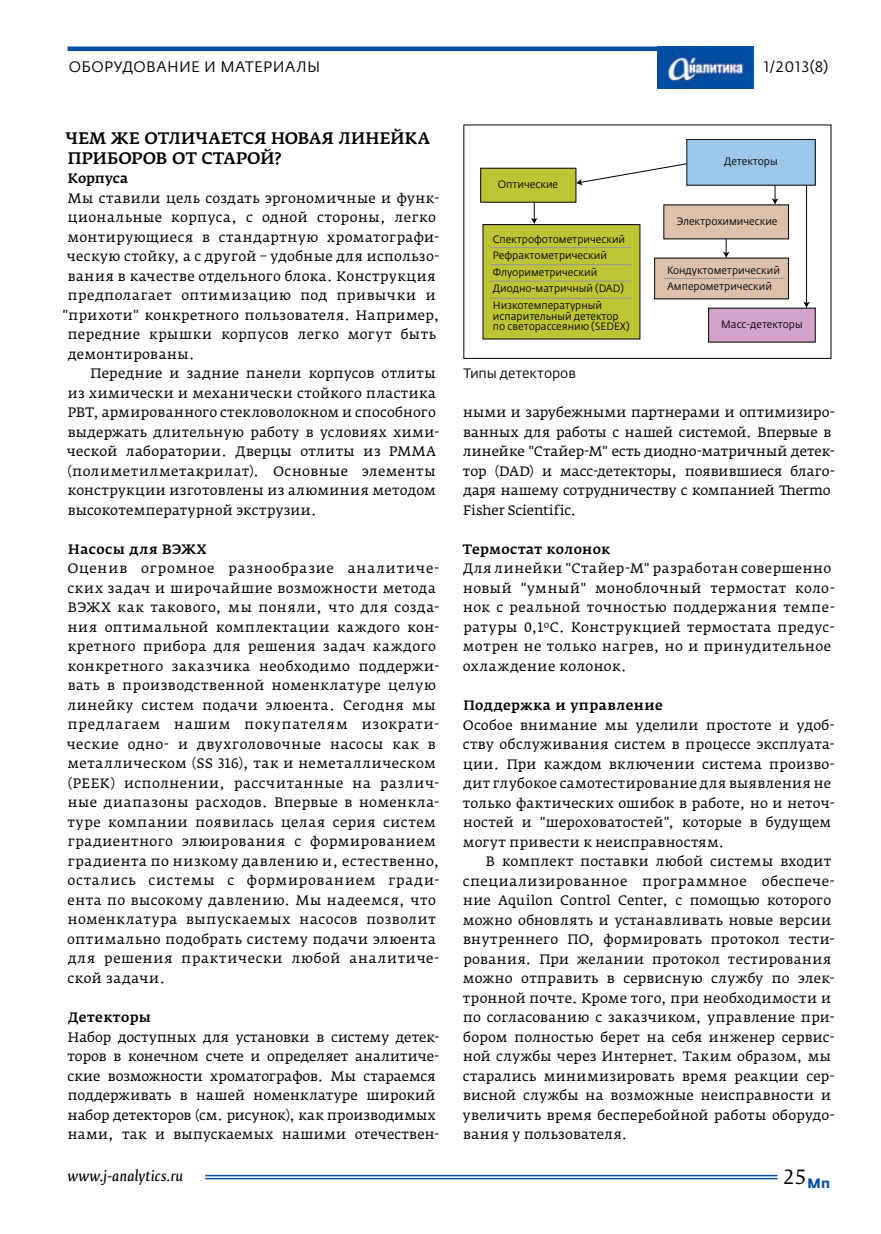
<style>
.page{position:relative;width:881px;height:1234px;background:#fff}
.page>*{position:absolute;margin:0;border:0;box-sizing:border-box;transform-origin:0 0}
.t1{font:19.5px "Fedra Serif B Pro";color:#000}
.t2{font:500 16.5px/19.5px "Fedra Serif A Pro";letter-spacing:.015em;color:#000}
.t3{font:15px "Fedra Sans Alt Pro";letter-spacing:.035em;color:#000}
.t4{font:13.5px/19.5px "Fedra Serif A Pro";letter-spacing:.025em;color:#000}
.t5{font:13.5px/19.5px "Fedra Serif A Pro";letter-spacing:.045em;color:#000}
.t6{font:13.5px/19.5px "Fedra Serif A Pro";letter-spacing:.005em;color:#000}
.t7{font:13.5px/19.5px "Fedra Serif A Pro";color:#000}
.t8{font:500 13.5px "Fedra Serif A Pro";letter-spacing:.025em;color:#000}
.t9{font:italic 13.5px "Fedra Serif B Pro";letter-spacing:.02em;color:#000}
.t10{font:13.5px "Fedra Sans Pro";letter-spacing:-.005em;color:#000}
.t11{font:10.5px/16.6px "Fedra Sans Pro";color:#000;scale:.96 1}
</style>
<div class="page">
<div style="left:67px;top:46px;width:685px;height:5px;background:#034ea2"></div>
<img style="left:657px;top:47px;width:95px;height:42px">
<hr style="left:205px;top:1174px;width:572px;height:1px;background:#034ea2">
<hr style="left:205px;top:1177px;width:572px;height:1px;background:#034ea2">
<div style="left:708px;top:308px;width:107px;height:34px;background:#d2a3cb"></div>
<div style="left:480px;top:168px;width:95px;height:34px;background:#bec535"></div>
<div style="left:480px;top:168px;width:96px;height:34px;border:1px solid #000"></div>
<div style="left:483px;top:224px;width:156px;height:115px;background:#bec535"></div>
<div style="left:654px;top:258px;width:134px;height:41px;background:#dec1ad"></div>
<div style="left:663px;top:205px;width:125px;height:34px;background:#dec1ad"></div>
<div style="left:686px;top:139px;width:129px;height:46px;background:#9dc7ea"></div>
<div style="left:686px;top:139px;width:129px;height:46px;border:1px solid #000"></div>
<hr style="left:805px;top:185px;width:1px;height:118px;background:#000">
<svg style="left:802px;top:301px;width:7px;height:7px"></svg>
<svg style="left:771px;top:185px;width:7px;height:20px"></svg>
<svg style="left:722px;top:239px;width:7px;height:19px"></svg>
<svg style="left:530px;top:202px;width:7px;height:22px"></svg>
<svg style="left:575px;top:163px;width:112px;height:23px"></svg>
<hr style="left:663px;top:278px;width:121px;height:1px;background:#95979a">
<hr style="left:490px;top:298px;width:140px;height:1px;background:#95979a">
<hr style="left:490px;top:281px;width:140px;height:1px;background:#95979a">
<hr style="left:490px;top:264px;width:140px;height:1px;background:#95979a">
<hr style="left:490px;top:247px;width:140px;height:1px;background:#95979a">
<p class="t3" style="left:69px;top:57px;width:253px">оборудование и материалы</p>
<p class="t3" style="left:764px;top:57px;width:66px">1/2013(8)</p>
<p class="t2" style="left:65px;top:128px;width:366px">Чем же отличается новая линейка приборов от старой?</p>
<p class="t8" style="left:68px;top:170px;width:62px">Корпуса</p>
<p class="t4" style="left:68px;top:188px;width:373px">Мы ставили цель создать эргономичные и функ-</p>
<p class="t4" style="left:68px;top:208px;width:369px">циональные корпуса, с одной стороны, легко</p>
<p class="t4" style="left:67px;top:227px;width:373px">монтирующиеся в стандартную хроматографи-</p>
<p class="t4" style="left:67px;top:247px;width:374px">ческую стойку, а с другой – удобные для использо-</p>
<p class="t4" style="left:68px;top:266px;width:369px">вания в качестве отдельного блока. Конструкция</p>
<p class="t5" style="left:68px;top:285px;width:369px">предполагает оптимизацию под привычки и</p>
<p class="t4" style="left:62px;top:305px;width:378px">"прихоти" конкретного пользователя. Например,</p>
<p class="t4" style="left:68px;top:324px;width:369px">передние крышки корпусов легко могут быть</p>
<p class="t4" style="left:68px;top:344px;width:128px">демонтированы.</p>
<p class="t4" style="left:90px;top:363px;width:347px">Передние и задние панели корпусов отлиты</p>
<p class="t4" style="left:68px;top:383px;width:369px">из химически и механически стойкого пластика</p>
<p class="t4" style="left:68px;top:402px;width:369px">PBT, армированного стекловолокном и способного</p>
<p class="t4" style="left:68px;top:422px;width:373px">выдержать длительную работу в условиях хими-</p>
<p class="t4" style="left:67px;top:441px;width:371px">ческой лаборатории. Дверцы отлиты из PMMA</p>
<p class="t4" style="left:68px;top:461px;width:369px">(полиметилметакрилат). Основные элементы</p>
<p class="t4" style="left:68px;top:480px;width:369px">конструкции изготовлены из алюминия методом</p>
<p class="t4" style="left:68px;top:500px;width:250px">высокотемпературной экструзии.</p>
<p class="t8" style="left:68px;top:540px;width:140px">Насосы для ВЭЖХ</p>
<p class="t5" style="left:67px;top:558px;width:374px">Оценив огромное разнообразие аналитиче&shy;ских задач и широчайшие возможности метода ВЭЖХ как такового, мы поняли, что для созда&shy;ния оптимальной комплектации каждого кон&shy;кретного прибора для решения задач каждого конкретного заказчика необходимо поддержи&shy;вать в производственной номенклатуре целую линейку систем подачи элюента. Сегодня мы предлагаем нашим покупателям изократи&shy;ческие одно- и двухголовочные насосы как в металлическом (SS 316), так и неметаллическом (PEEK) исполнении, рассчитанные на различ&shy;ные диапазоны расходов. Впервые в номенкла&shy;туре компании появилась целая серия систем градиентного элюирования с формированием градиента по низкому давлению и, естественно, остались системы с формированием гради&shy;ента по высокому давлению. Мы надеемся, что номенклатура выпускаемых насосов позволит оптимально подобрать систему подачи элюента для решения практически любой аналитиче&shy;ской задачи.</p>
<p class="t8" style="left:68px;top:1008px;width:85px">Детекторы</p>
<p class="t6" style="left:67px;top:1026px;width:373px">Набор доступных для установки в систему детек&shy;торов в конечном счете и определяет аналитиче&shy;ские возможности хроматографов. Мы стараемся поддерживать в нашей номенклатуре широкий набор детекторов (см. рисунок), как производимых нами, так и выпускаемых нашими отечествен-</p>
<p class="t11" style="left:497px;top:176px;width:64px">Оптические</p>
<p class="t11" style="left:492px;top:230px;width:139px">Спектрофотометрический<br>Рефрактометрический<br>Флуориметрический<br>Диодно-матричный (DAD)<br>Низкотемпературный</p>
<p class="t11" style="left:492px;top:310px;width:144px;line-height:10.5px">испарительный детектор по светорассеянию (SEDEX)</p>
<p class="t10" style="left:463px;top:365px;width:114px">Типы детекторов</p>
<p class="t11" style="left:723px;top:153px;width:57px">Детекторы</p>
<p class="t11" style="left:676px;top:213px;width:106px">Электрохимические</p>
<p class="t11" style="left:666px;top:262px;width:119px">Кондуктометрический<br>Амперометрический</p>
<p class="t11" style="left:721px;top:316px;width:86px">Масс-детекторы</p>
<p class="t7" style="left:462px;top:402px;width:373px">ными и зарубежными партнерами и оптимизиро&shy;ванных для работы с нашей системой. Впервые в линейке "Стайер-М" есть диодно-матричный детек&shy;тор (DAD) и масс-детекторы, появившиеся благо&shy;даря нашему сотрудничеству с компанией Thermo Fisher Scientific.</p>
<p class="t8" style="left:462px;top:540px;width:149px">Термостат колонок</p>
<p class="t4" style="left:462px;top:558px;width:373px">Для линейки "Стайер-М" разработан совершенно новый "умный" моноблочный термостат коло&shy;нок с реальной точностью поддержания темпе&shy;ратуры 0,1<sup>о</sup>С. Конструкцией термостата предус&shy;мотрен не только нагрев, но и принудительное охлаждение колонок.</p>
<p class="t8" style="left:463px;top:696px;width:201px">Поддержка и управление</p>
<p class="t4" style="left:462px;top:715px;width:373px">Особое внимание мы уделили простоте и удоб&shy;ству обслуживания систем в процессе эксплуата&shy;ции. При каждом включении система произво&shy;дит глубокое самотестирование для выявления не только фактических ошибок в работе, но и неточ&shy;ностей и "шероховатостей", которые в будущем могут привести к неисправностям.</p>
<p class="t4" style="left:462px;top:851px;width:373px;text-indent:23px">В комплект поставки любой системы входит специализированное программное обеспече&shy;ние Aquilon Control Center, с помощью которого можно обновлять и устанавливать новые версии внутреннего ПО, формировать протокол тести&shy;рования. При желании протокол тестирования можно отправить в сервисную службу по элек&shy;тронной почте. Кроме того, при необходимости и по согласованию с заказчиком, управление при&shy;бором полностью берет на себя инженер сервис&shy;ной службы через Интернет. Таким образом, мы старались минимизировать время реакции сер&shy;висной службы на возможные неисправности и увеличить время бесперебойной работы оборудо&shy;вания у пользователя.</p>
<p class="t9" style="left:68px;top:1167px;width:117px">www.j-analytics.ru</p>
<h1 class="t1" style="left:782px;top:1164px;width:49px">25<sub>Mn</sub></h1>
</div>
